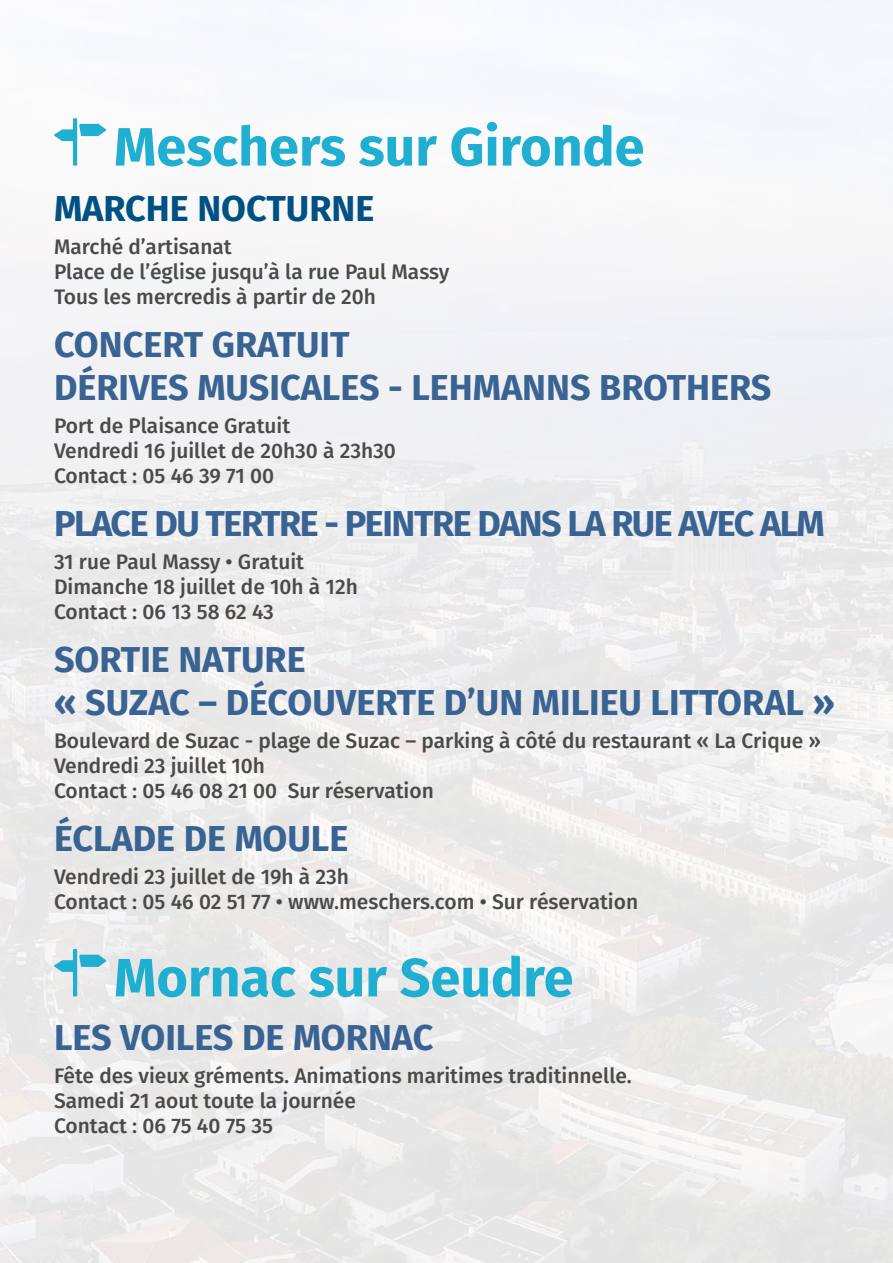
<style>
.page{position:relative;width:893px;height:1263px;background:#fff}
.page>*{position:absolute;margin:0;border:0;box-sizing:border-box;transform-origin:0 0}
.t1{font:700 54px "Fira Sans";color:#20afd0}
.t2{font:700 36px/43.2px "Fira Sans";color:#396392}
.t3{font:700 36px "Fira Sans";letter-spacing:-.04em;color:#396392}
.t4{font:700 36px "Fira Sans";color:#005183}
.t5{font:500 21px/25.2px "Fira Sans";color:#4a4a49}
</style>
<div class="page">
<svg style="left:54px;top:118px;width:52px;height:48px"></svg>
<svg style="left:54px;top:949px;width:52px;height:47px;background:#b6dae2"></svg>
<h1 class="t1" style="left:114px;top:101px;width:532px">Meschers sur Gironde</h1>
<h2 class="t4" style="left:54px;top:178px;width:322px">MARCHE NOCTURNE</h2>
<p class="t5" style="left:54px;top:233px;width:397px">Marché d’artisanat<br>Place de l’église jusqu’à la rue Paul Massy<br>Tous les mercredis à partir de 20h</p>
<h2 class="t2" style="left:54px;top:320px;width:719px">CONCERT GRATUIT<br>DÉRIVES MUSICALES - LEHMANNS BROTHERS</h2>
<p class="t5" style="left:54px;top:412px;width:343px">Port de Plaisance Gratuit<br>Vendredi 16 juillet de 20h30 à 23h30<br>Contact : 05 46 39 71 00</p>
<h2 class="t3" style="left:54px;top:493px;width:772px">PLACE DU TERTRE - PEINTRE DANS LA RUE AVEC ALM</h2>
<p class="t5" style="left:54px;top:548px;width:305px">31 rue Paul Massy • Gratuit<br>Dimanche 18 juillet de 10h à 12h<br>Contact : 06 13 58 62 43</p>
<h2 class="t2" style="left:54px;top:635px;width:783px">SORTIE NATURE<br>« SUZAC – DÉCOUVERTE D’UN MILIEU LITTORAL »</h2>
<p class="t5" style="left:54px;top:727px;width:769px">Boulevard de Suzac - plage de Suzac – parking à côté du restaurant « La Crique »<br>Vendredi 23 juillet 10h<br>Contact : 05 46 08 21 00 Sur réservation</p>
<h2 class="t2" style="left:54px;top:814px;width:296px">ÉCLADE DE MOULE</h2>
<p class="t5" style="left:54px;top:863px;width:586px">Vendredi 23 juillet de 19h à 23h<br>Contact : 05 46 02 51 77 • www.meschers.com • Sur réservation</p>
<h1 class="t1" style="left:114px;top:932px;width:461px">Mornac sur Seudre</h1>
<h2 class="t2" style="left:54px;top:1013px;width:381px">LES VOILES DE MORNAC</h2>
<p class="t5" style="left:54px;top:1062px;width:579px">Fête des vieux gréments. Animations maritimes traditinnelle.<br>Samedi 21 aout toute la journée<br>Contact : 06 75 40 75 35</p>
</div>
